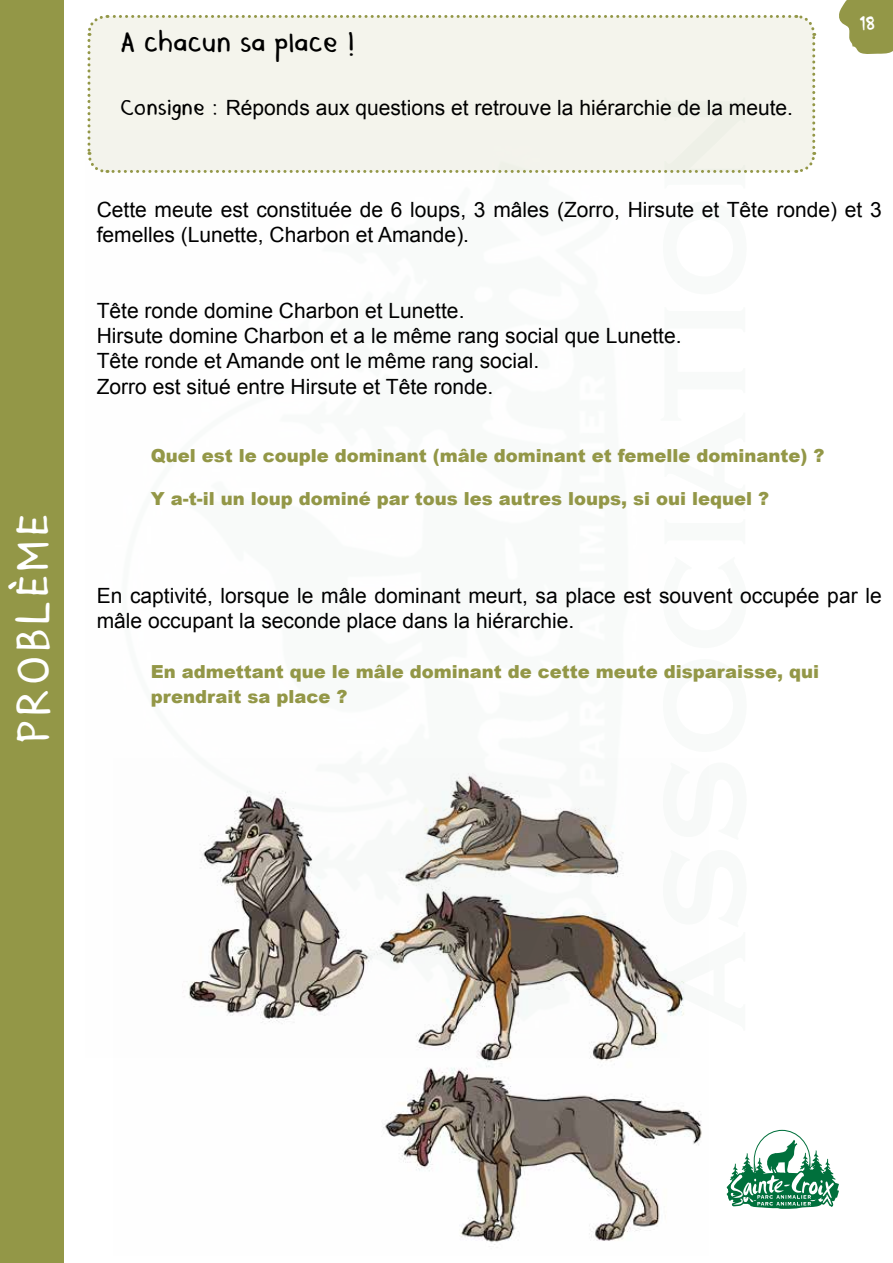
<style>
.page{position:relative;width:893px;height:1263px;background:#fff}
.page>*{position:absolute;margin:0;border:0;box-sizing:border-box;transform-origin:0 0}
.t1{font:42px "Mala's Handwriting";letter-spacing:.09em;color:#fff}
.t2{font:27px "Mala's Handwriting";color:#000}
.t3{font:21px/25.2px "Arial";color:#000}
.t4{font:900 18px/25.2px "Arial";color:#939747}
.t5{font:16.5px "Sonic Comics";color:#fff}
.s1{font-family:"Mala's Handwriting"}
</style>
<div class="page">
<div style="left:0;top:0;width:64px;height:1263px;background:#939747"></div>
<svg style="left:839px;top:0;width:54px;height:54px;background:#a3a663"></svg>
<div style="left:87px;top:15px;width:730px;height:158px;background:#f4f4ec"></div>
<svg style="left:754px;top:1130px;width:56px;height:61px"></svg>
<svg style="left:726px;top:1139px;width:113px;height:70px"></svg>
<img style="left:184px;top:773px;width:518px;height:472px">
<h1 class="t1" style="left:7px;top:744px;width:231px;rotate:-90deg">problème</h1>
<p class="t2" style="left:120px;top:26px;width:237px">A chacun sa place !</p>
<p class="t3" style="left:120px;top:96px;width:675px"><span class="s1">consigne :</span> Réponds aux questions et retrouve la hiérarchie de la meute.</p>
<p class="t5" style="left:860px;top:10px;width:17px">18</p>
<p class="t3" style="left:97px;top:197px;width:786px">Cette meute est constituée de 6 loups, 3 mâles (Zorro, Hirsute et Tête ronde) et 3 femelles (Lunette, Charbon et Amande).</p>
<p class="t3" style="left:97px;top:298px;width:586px">Tête ronde domine Charbon et Lunette.<br>Hirsute domine Charbon et a le même rang social que Lunette.<br>Tête ronde et Amande ont le même rang social.<br>Zorro est situé entre Hirsute et Tête ronde.</p>
<p class="t4" style="left:151px;top:442px;width:675px">Quel est le couple dominant (mâle dominant et femelle dominante) ?</p>
<p class="t4" style="left:151px;top:486px;width:620px">Y a-t-il un loup dominé par tous les autres loups, si oui lequel ?</p>
<p class="t3" style="left:97px;top:583px;width:786px">En captivité, lorsque le mâle dominant meurt, sa place est souvent occupée par le mâle occupant la seconde place dans la hiérarchie.</p>
<p class="t4" style="left:151px;top:658px;width:670px">En admettant que le mâle dominant de cette meute disparaisse, qui prendrait sa place ?</p>
</div>
